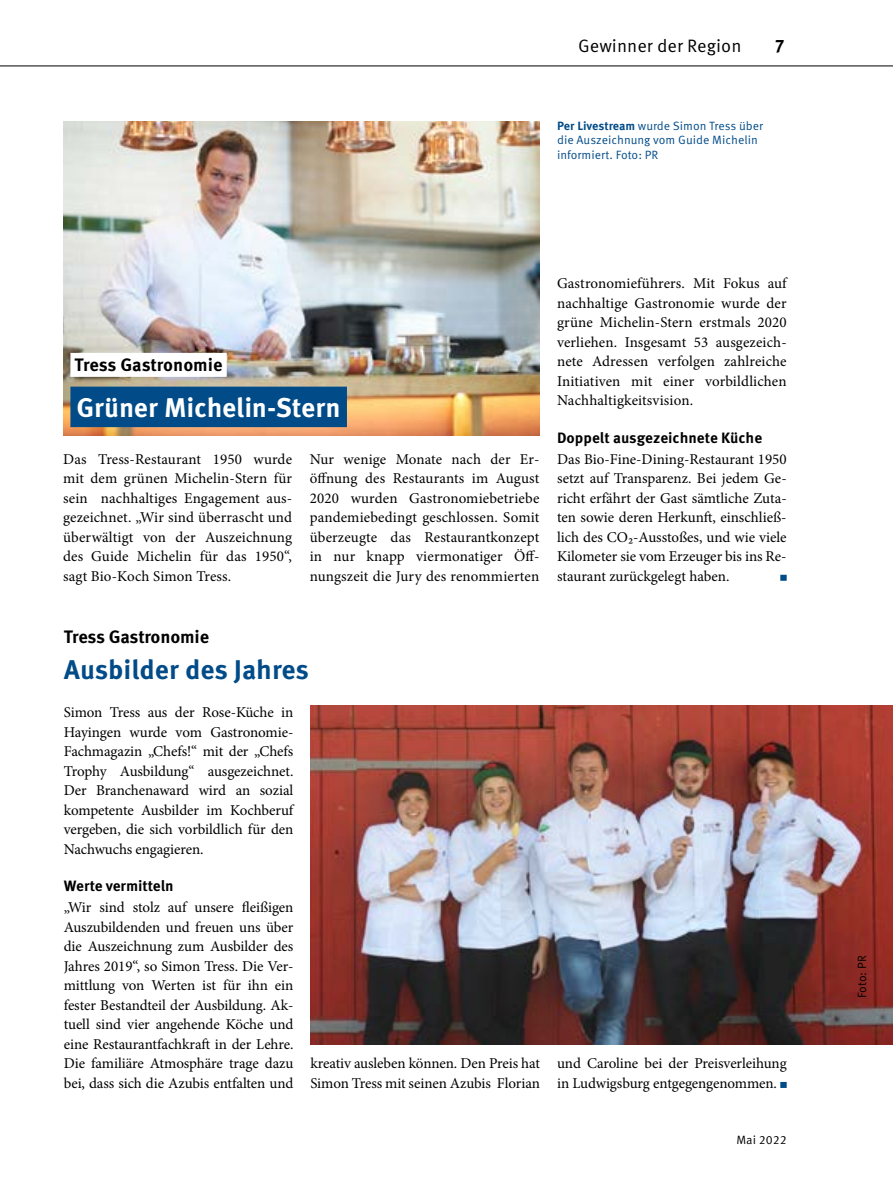
<style>
.page{position:relative;width:893px;height:1191px;background:#fff}
.page>*{position:absolute;margin:0;border:0;box-sizing:border-box;transform-origin:0 0}
.t1{font:700 27px "Meta Correspondence OT";letter-spacing:-.01em;color:#fff}
.t2{font:700 27px "Meta Correspondence OT";letter-spacing:-.005em;color:#004b88}
.t3{font:700 18px "Meta Correspondence OT";letter-spacing:-.01em;color:#000}
.t4{font:18px "Meta Correspondence OT";color:#000}
.t5{font:15px/19.5px "Minion Pro";letter-spacing:-.005em;color:#000;text-align:justify}
.t6{font:700 15px "Meta Correspondence OT";letter-spacing:-.005em;color:#000}
.t7{font:12px/14.4px "Meta Correspondence OT";color:#004b88}
.t8{font:12px "Meta Correspondence OT";color:#000}
.s1{font-weight:700}
</style>
<div class="page">
<hr style="left:0;top:66px;width:893px;height:1px;background:#000">
<img style="left:63px;top:121px;width:477px;height:315px">
<div style="left:70px;top:353px;width:157px;height:24px;background:#fff"></div>
<div style="left:70px;top:386px;width:277px;height:41px;background:#004b88"></div>
<div style="left:780px;top:575px;width:7px;height:6px;background:#004b88"></div>
<img style="left:310px;top:706px;width:583px;height:338px">
<div style="left:780px;top:1082px;width:7px;height:6px;background:#004b88"></div>
<p class="t4" style="left:578px;top:35px;width:165px">Gewinner der Region</p>
<p class="t3" style="left:775px;top:34px;width:12px">7</p>
<p class="t7" style="left:557px;top:119px;width:208px"><span class="s1">Per Livestream</span> wurde Simon Tress über die Auszeichnung vom Guide Michelin informiert. Foto: PR</p>
<p class="t3" style="left:74px;top:353px;width:150px">Tress Gastronomie</p>
<h1 class="t1" style="left:76px;top:391px;width:266px">Grüner Michelin-Stern</h1>
<p class="t5" style="left:63px;top:449px;width:230px">Das Tress-Restaurant 1950 wurde mit dem grünen Michelin-Stern für sein nachhaltiges Engagement aus&shy;gezeichnet. „Wir sind überrascht und überwältigt von der Auszeichnung des Guide Michelin für das 1950“, sagt Bio-Koch Simon Tress.</p>
<p class="t5" style="left:310px;top:449px;width:231px">Nur wenige Monate nach der Er&shy;öffnung des Restaurants im August 2020 wurden Gastronomiebetriebe pandemiebedingt geschlossen. Somit überzeugte das Restaurantkonzept in nur knapp viermonatiger Öff&shy;nungszeit die Jury des renommierten</p>
<p class="t5" style="left:557px;top:274px;width:231px">Gastronomieführers. Mit Fokus auf nachhaltige Gastronomie wurde der grüne Michelin-Stern erstmals 2020 verliehen. Insgesamt 53 ausgezeich&shy;nete Adressen verfolgen zahlreiche Initiativen mit einer vorbildlichen Nachhaltigkeitsvision.</p>
<p class="t6" style="left:557px;top:428px;width:207px">Doppelt ausgezeichnete Küche</p>
<p class="t5" style="left:557px;top:449px;width:231px">Das Bio-Fine-Dining-Restaurant 1950 setzt auf Transparenz. Bei jedem Ge&shy;richt erfährt der Gast sämtliche Zuta&shy;ten sowie deren Herkunft, einschließ&shy;lich des CO₂-Ausstoßes, und wie viele Kilometer sie vom Erzeuger bis ins Re&shy;staurant zurückgelegt haben.</p>
<p class="t3" style="left:64px;top:625px;width:147px">Tress Gastronomie</p>
<h1 class="t2" style="left:64px;top:653px;width:247px">Ausbilder des Jahres</h1>
<p class="t5" style="left:64px;top:703px;width:231px">Simon Tress aus der Rose-Küche in Hayingen wurde vom Gastronomie-Fachmagazin „Chefs!“ mit der „Chefs Trophy Ausbildung“ ausgezeichnet.<br>Der Branchenaward wird an sozial kompetente Ausbilder im Kochberuf vergeben, die sich vorbildlich für den Nachwuchs engagieren.</p>
<p class="t6" style="left:64px;top:876px;width:111px">Werte vermitteln</p>
<p class="t5" style="left:64px;top:898px;width:231px">„Wir sind stolz auf unsere fleißigen Auszubildenden und freuen uns über die Auszeichnung zum Ausbilder des Jahres 2019“, so Simon Tress. Die Ver&shy;mittlung von Werten ist für ihn ein fester Bestandteil der Ausbildung. Ak&shy;tuell sind vier angehende Köche und eine Restaurantfachkraft in der Lehre.<br>Die familiäre Atmosphäre trage dazu bei, dass sich die Azubis entfalten und</p>
<p class="t5" style="left:310px;top:1054px;width:231px">kreativ ausleben können. Den Preis hat<br>Simon Tress mit seinen Azubis Florian</p>
<p class="t5" style="left:557px;top:1054px;width:231px">und Caroline bei der Preisverleihung in Ludwigsburg entgegengenommen.</p>
<p class="t8" style="left:736px;top:1132px;width:52px">Mai 2022</p>
<p class="t8" style="left:855px;top:998px;width:44px;rotate:-90deg">Foto: PR</p>
</div>
